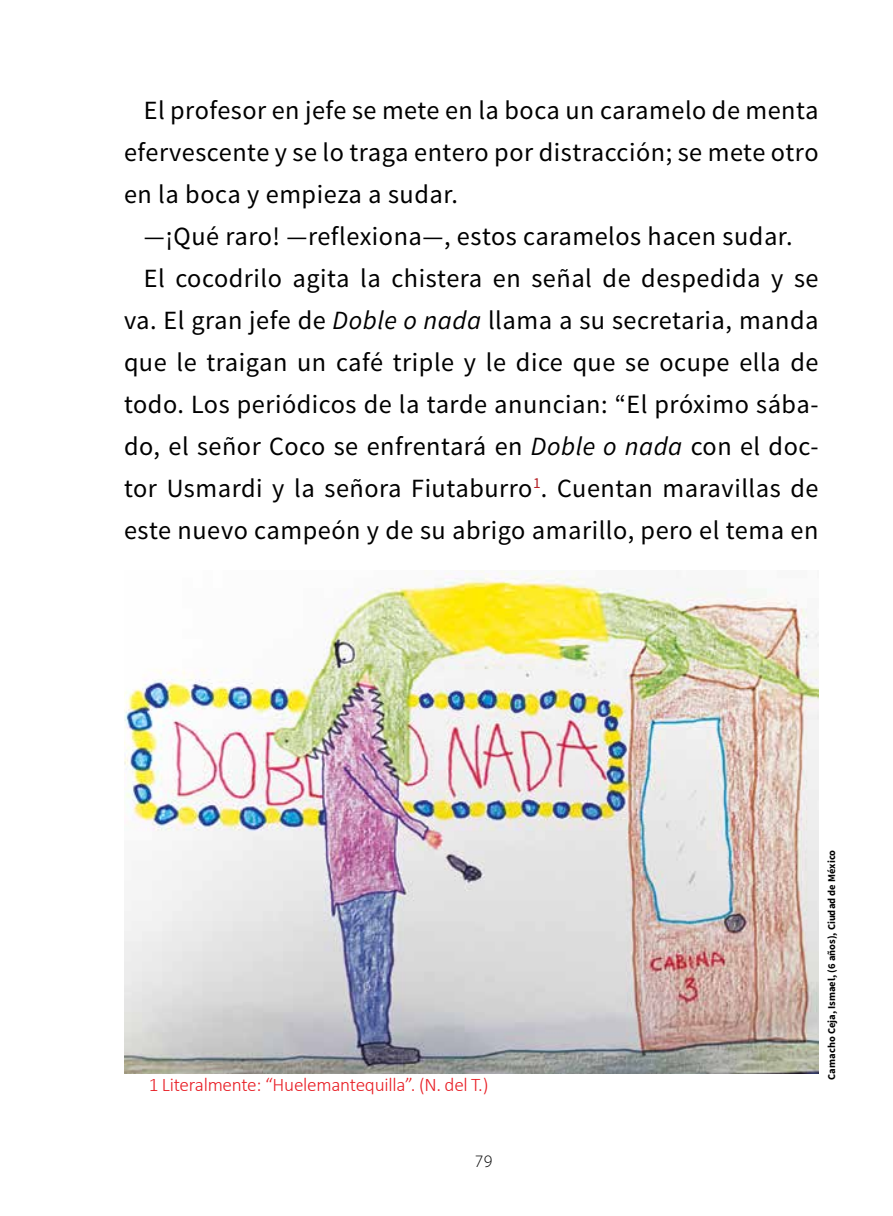
<style>
.page{position:relative;width:893px;height:1216px;background:#fff}
.page>*{position:absolute;margin:0;border:0;box-sizing:border-box;transform-origin:0 0}
.t1{font:26.25px/42px "Source Sans Pro";letter-spacing:.02em;color:#000;text-align:justify}
.t2{font:300 19.25px "Calibri";letter-spacing:-.015em;color:#e81e25}
.t3{font:300 17.5px "Myriad Pro";color:#000}
.t4{font:700 10.5px "Source Sans Pro";color:#000}
.s1{font-style:italic}
</style>
<div class="page">
<img style="left:124px;top:570px;width:695px;height:503px">
<p class="t1" style="left:124px;top:90px;width:696px;text-indent:20px">El profesor en jefe se mete en la boca un caramelo de menta efervescente y se lo traga entero por distracción; se mete otro en la boca y empieza a sudar.</p>
<p class="t1" style="left:144px;top:216px;width:650px">—¡Qué raro! —reflexiona—, estos caramelos hacen sudar.</p>
<p class="t1" style="left:144px;top:258px;width:676px">El cocodrilo agita la chistera en señal de despedida y se</p>
<p class="t1" style="left:124px;top:300px;width:696px">va. El gran jefe de <span class="s1">Doble o nada</span> llama a su secretaria, manda</p>
<p class="t1" style="left:124px;top:342px;width:696px">que le traigan un café triple y le dice que se ocupe ella de</p>
<p class="t1" style="left:124px;top:384px;width:696px">todo. Los periódicos de la tarde anuncian: “El próximo sába-</p>
<p class="t1" style="left:124px;top:426px;width:696px">do, el señor Coco se enfrentará en <span class="s1">Doble o nada</span> con el doc-</p>
<p class="t1" style="left:124px;top:468px;width:696px">tor Usmardi y la señora Fiutaburro<sup>1</sup>. Cuentan maravillas de</p>
<p class="t1" style="left:124px;top:510px;width:696px">este nuevo campeón y de su abrigo amarillo, pero el tema en</p>
<p class="t2" style="left:149px;top:1072px;width:341px">1 Literalmente: “Huelemantequilla”. (N. del T.)</p>
<p class="t3" style="left:475px;top:1150px;width:19px">79</p>
<p class="t4" style="left:825px;top:1079px;width:231px;rotate:-90deg">Camacho Ceja, Ismael, (6 años), Ciudad de México</p>
</div>
